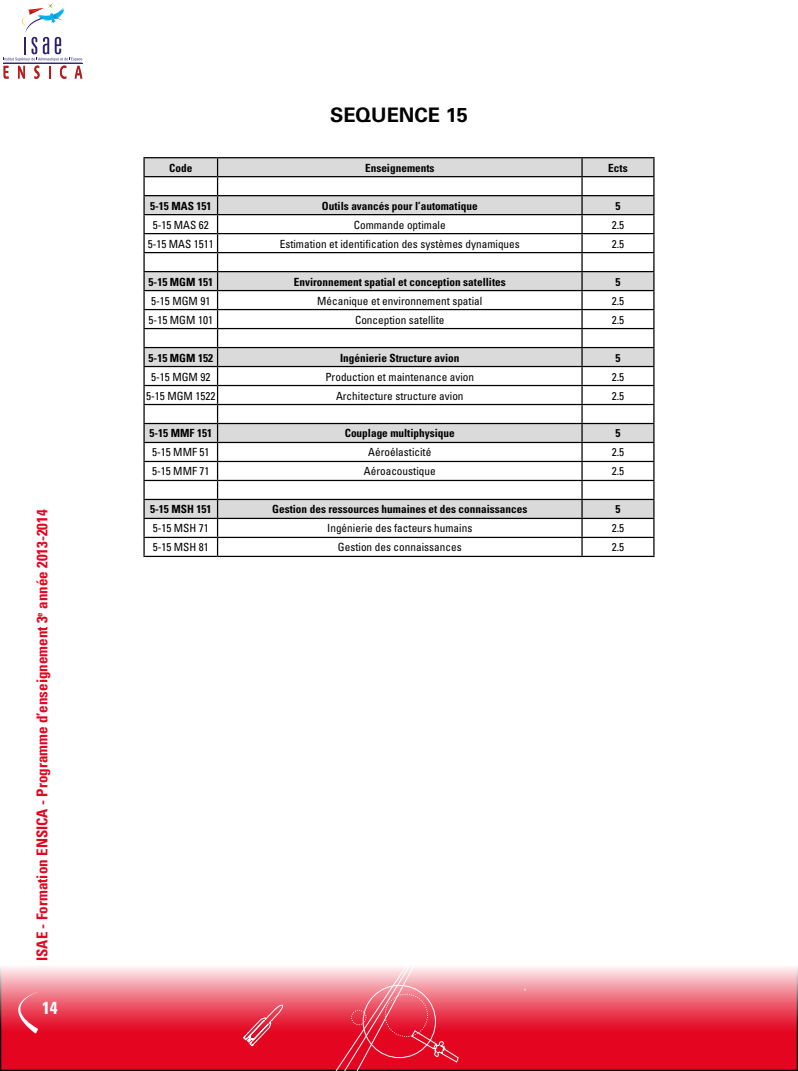
<style>
.page{position:relative;width:798px;height:1071px;background:#fff}
.page>*{position:absolute;margin:0;border:0;box-sizing:border-box;transform-origin:0 0}
.t1{font:700 20px "Univers";color:#000}
.t2{font:700 condensed 17.5px "Univers";color:#fff}
.t3{font:700 condensed 15px "Univers";color:#e40520}
.t4{font:condensed 11.25px "Univers";color:#000}
.t5{font:700 condensed 11.25px "Univers";color:#000}
</style>
<div class="page">
<svg style="left:2px;top:967px;width:793px;height:101px;background:#eb4a5e"></svg>
<svg style="left:797px;top:967px;width:1px;height:103px"></svg>
<svg style="left:3px;top:3px;width:79px;height:76px"></svg>
<svg style="left:243px;top:967px;width:215px;height:103px;background:#eb5265"></svg>
<svg style="left:523px;top:987px;width:3px;height:4px"></svg>
<svg style="left:0;top:990px;width:40px;height:43px;background:#e65365"></svg>
<svg style="left:145px;top:158px;width:508px;height:359px"></svg>
<hr style="left:143px;top:157px;width:74px;height:1px;background:#000">
<hr style="left:217px;top:157px;width:364px;height:1px;background:#000">
<hr style="left:581px;top:157px;width:73px;height:1px;background:#000">
<hr style="left:143px;top:176px;width:74px;height:1px;background:#000">
<hr style="left:217px;top:176px;width:364px;height:1px;background:#000">
<hr style="left:581px;top:176px;width:73px;height:1px;background:#000">
<hr style="left:143px;top:195px;width:74px;height:1px;background:#000">
<hr style="left:217px;top:195px;width:364px;height:1px;background:#000">
<hr style="left:581px;top:195px;width:73px;height:1px;background:#000">
<hr style="left:143px;top:214px;width:74px;height:1px;background:#000">
<hr style="left:217px;top:214px;width:364px;height:1px;background:#000">
<hr style="left:581px;top:214px;width:73px;height:1px;background:#000">
<hr style="left:143px;top:233px;width:74px;height:1px;background:#000">
<hr style="left:217px;top:233px;width:364px;height:1px;background:#000">
<hr style="left:581px;top:233px;width:73px;height:1px;background:#000">
<hr style="left:143px;top:252px;width:74px;height:1px;background:#000">
<hr style="left:217px;top:252px;width:364px;height:1px;background:#000">
<hr style="left:581px;top:252px;width:73px;height:1px;background:#000">
<hr style="left:143px;top:271px;width:74px;height:1px;background:#000">
<hr style="left:217px;top:271px;width:364px;height:1px;background:#000">
<hr style="left:581px;top:271px;width:73px;height:1px;background:#000">
<hr style="left:143px;top:290px;width:74px;height:1px;background:#000">
<hr style="left:217px;top:290px;width:364px;height:1px;background:#000">
<hr style="left:581px;top:290px;width:73px;height:1px;background:#000">
<hr style="left:143px;top:309px;width:74px;height:1px;background:#000">
<hr style="left:217px;top:309px;width:364px;height:1px;background:#000">
<hr style="left:581px;top:309px;width:73px;height:1px;background:#000">
<hr style="left:143px;top:328px;width:74px;height:1px;background:#000">
<hr style="left:217px;top:328px;width:364px;height:1px;background:#000">
<hr style="left:581px;top:328px;width:73px;height:1px;background:#000">
<hr style="left:143px;top:347px;width:74px;height:1px;background:#000">
<hr style="left:217px;top:347px;width:364px;height:1px;background:#000">
<hr style="left:581px;top:347px;width:73px;height:1px;background:#000">
<hr style="left:143px;top:366px;width:74px;height:1px;background:#000">
<hr style="left:217px;top:366px;width:364px;height:1px;background:#000">
<hr style="left:581px;top:366px;width:73px;height:1px;background:#000">
<hr style="left:143px;top:385px;width:74px;height:1px;background:#000">
<hr style="left:217px;top:385px;width:364px;height:1px;background:#000">
<hr style="left:581px;top:385px;width:73px;height:1px;background:#000">
<hr style="left:143px;top:404px;width:74px;height:1px;background:#000">
<hr style="left:217px;top:404px;width:364px;height:1px;background:#000">
<hr style="left:581px;top:404px;width:73px;height:1px;background:#000">
<hr style="left:143px;top:423px;width:74px;height:1px;background:#000">
<hr style="left:217px;top:423px;width:364px;height:1px;background:#000">
<hr style="left:581px;top:423px;width:73px;height:1px;background:#000">
<hr style="left:143px;top:441px;width:74px;height:2px;background:#000">
<hr style="left:217px;top:441px;width:364px;height:2px;background:#000">
<hr style="left:581px;top:441px;width:73px;height:2px;background:#000">
<hr style="left:143px;top:460px;width:74px;height:2px;background:#000">
<hr style="left:217px;top:460px;width:364px;height:2px;background:#000">
<hr style="left:581px;top:460px;width:73px;height:2px;background:#000">
<hr style="left:143px;top:479px;width:74px;height:2px;background:#000">
<hr style="left:217px;top:479px;width:364px;height:2px;background:#000">
<hr style="left:581px;top:479px;width:73px;height:2px;background:#000">
<hr style="left:143px;top:498px;width:74px;height:2px;background:#000">
<hr style="left:217px;top:498px;width:364px;height:2px;background:#000">
<hr style="left:581px;top:498px;width:73px;height:2px;background:#000">
<hr style="left:143px;top:517px;width:74px;height:2px;background:#000">
<hr style="left:217px;top:517px;width:364px;height:2px;background:#000">
<hr style="left:581px;top:517px;width:73px;height:2px;background:#000">
<hr style="left:143px;top:536px;width:74px;height:2px;background:#000">
<svg style="left:143px;top:158px;width:2px;height:397px"></svg>
<hr style="left:217px;top:536px;width:364px;height:2px;background:#000">
<svg style="left:217px;top:158px;width:1px;height:397px"></svg>
<hr style="left:581px;top:536px;width:73px;height:2px;background:#000">
<svg style="left:581px;top:158px;width:1px;height:397px"></svg>
<svg style="left:653px;top:158px;width:1px;height:397px"></svg>
<hr style="left:143px;top:555px;width:74px;height:2px;background:#000">
<hr style="left:217px;top:555px;width:364px;height:2px;background:#000">
<hr style="left:581px;top:555px;width:73px;height:2px;background:#000">
<h3 class="t3" style="left:33px;top:960px;width:452px;rotate:-90deg">ISAE - Formation ENSICA - Programme d’enseignement 3<sup>e</sup> année 2013-2014</h3>
<h2 class="t2" style="left:42px;top:996px;width:17px">14</h2>
<h1 class="t1" style="left:330px;top:103px;width:139px">SEQUENCE 15</h1>
<p class="t5" style="left:169px;top:161px;width:25px">Code</p>
<p class="t5" style="left:365px;top:161px;width:71px">Enseignements</p>
<p class="t5" style="left:608px;top:161px;width:21px">Ects</p>
<p class="t5" style="left:150px;top:199px;width:63px">5-15 MAS 151</p>
<p class="t5" style="left:322px;top:199px;width:157px">Outils avancés pour l’automatique</p>
<p class="t5" style="left:615px;top:199px;width:6px">5</p>
<p class="t4" style="left:153px;top:217px;width:58px">5-15 MAS 62</p>
<p class="t4" style="left:353px;top:217px;width:93px">Commande optimale</p>
<p class="t4" style="left:611px;top:217px;width:14px">2.5</p>
<p class="t4" style="left:148px;top:236px;width:68px">5-15 MAS 1511</p>
<p class="t4" style="left:279px;top:236px;width:241px">Estimation et identification des systèmes dynamiques</p>
<p class="t4" style="left:611px;top:236px;width:14px">2.5</p>
<p class="t5" style="left:148px;top:274px;width:66px">5-15 MGM 151</p>
<p class="t5" style="left:294px;top:274px;width:213px">Environnement spatial et conception satellites</p>
<p class="t5" style="left:615px;top:274px;width:6px">5</p>
<p class="t4" style="left:151px;top:293px;width:61px">5-15 MGM 91</p>
<p class="t4" style="left:317px;top:293px;width:166px">Mécanique et environnement spatial</p>
<p class="t4" style="left:611px;top:293px;width:14px">2.5</p>
<p class="t4" style="left:148px;top:312px;width:66px">5-15 MGM 101</p>
<p class="t4" style="left:355px;top:312px;width:91px">Conception satellite</p>
<p class="t4" style="left:611px;top:312px;width:14px">2.5</p>
<p class="t5" style="left:148px;top:350px;width:66px">5-15 MGM 152</p>
<p class="t5" style="left:340px;top:350px;width:121px">Ingénierie Structure avion</p>
<p class="t5" style="left:615px;top:350px;width:6px">5</p>
<p class="t4" style="left:151px;top:369px;width:61px">5-15 MGM 92</p>
<p class="t4" style="left:325px;top:369px;width:150px">Production et maintenance avion</p>
<p class="t4" style="left:611px;top:369px;width:14px">2.5</p>
<p class="t4" style="left:146px;top:388px;width:71px">5-15 MGM 1522</p>
<p class="t4" style="left:336px;top:388px;width:129px">Architecture structure avion</p>
<p class="t4" style="left:611px;top:388px;width:14px">2.5</p>
<p class="t5" style="left:149px;top:426px;width:64px">5-15 MMF 151</p>
<p class="t5" style="left:344px;top:426px;width:112px">Couplage multiphysique</p>
<p class="t5" style="left:615px;top:426px;width:6px">5</p>
<p class="t4" style="left:152px;top:445px;width:59px">5-15 MMF 51</p>
<p class="t4" style="left:368px;top:445px;width:65px">Aéroélasticité</p>
<p class="t4" style="left:611px;top:445px;width:14px">2.5</p>
<p class="t4" style="left:152px;top:464px;width:59px">5-15 MMF 71</p>
<p class="t4" style="left:363px;top:464px;width:73px">Aéroacoustique</p>
<p class="t4" style="left:611px;top:464px;width:14px">2.5</p>
<p class="t5" style="left:150px;top:502px;width:63px">5-15 MSH 151</p>
<p class="t5" style="left:272px;top:502px;width:256px">Gestion des ressources humaines et des connaissances</p>
<p class="t5" style="left:615px;top:502px;width:6px">5</p>
<p class="t4" style="left:153px;top:521px;width:58px">5-15 MSH 71</p>
<p class="t4" style="left:327px;top:521px;width:146px">Ingénierie des facteurs humains</p>
<p class="t4" style="left:611px;top:521px;width:14px">2.5</p>
<p class="t4" style="left:153px;top:540px;width:58px">5-15 MSH 81</p>
<p class="t4" style="left:338px;top:540px;width:125px">Gestion des connaissances</p>
<p class="t4" style="left:611px;top:540px;width:14px">2.5</p>
</div>
